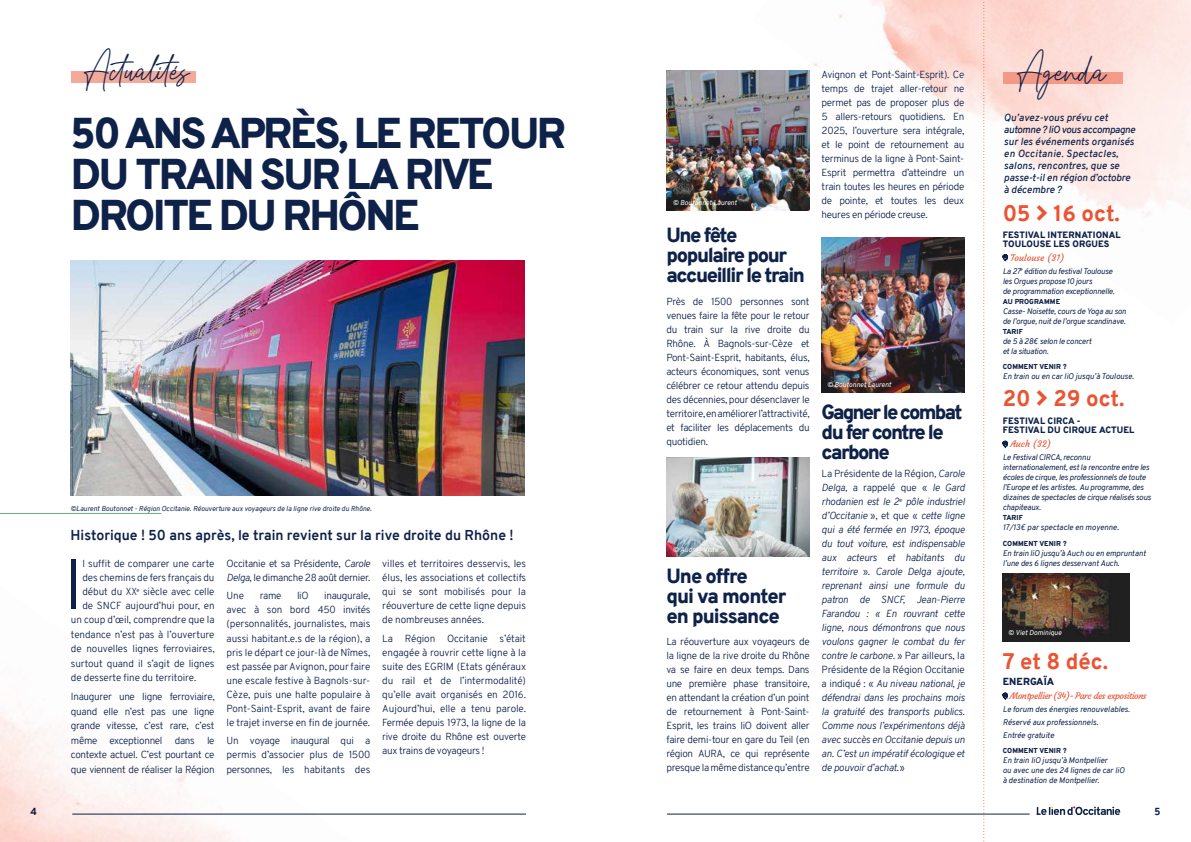
<style>
.page{position:relative;width:1191px;height:842px;background:#fff}
.page>*{position:absolute;margin:0;border:0;box-sizing:border-box;transform-origin:0 0}
.t1{font:300 70px "Overpass";color:#0e2149}
.t2{font:900 42px/41px "Overpass";letter-spacing:-.06em;color:#0e2149}
.t3{font:28.4px "Grayscale Signature";color:#0e2149}
.t4{font:800 22px "Overpass";color:#ea5434}
.t5{font:900 20px/20px "Overpass";letter-spacing:-.07em;color:#0e2149}
.t6{font:900 20px/20px "Overpass";letter-spacing:-.09em;color:#0e2149}
.t7{font:900 20px/20px "Overpass";letter-spacing:-.05em;color:#0e2149}
.t8{font:700 14px "Overpass";color:#0e2149}
.t9{font:300 10px/14px "Overpass";letter-spacing:-.03em;color:#0e2149;text-align:justify}
.t10{font:italic 300 10px/14px "Overpass";letter-spacing:-.02em;color:#0e2149;text-align:justify}
.t11{font:300 10px "Overpass";letter-spacing:-.01em;color:#0e2149}
.t12{font:italic 600 10px/12px "Overpass";letter-spacing:.01em;color:#0e2149}
.t13{font:900 10px "Overpass";letter-spacing:.005em;color:#0e2149}
.t14{font:800 10px "Overpass";color:#0e2149}
.t15{font:900 9px/9px "Overpass";letter-spacing:.01em;color:#0e2149}
.t16{font:9px "Courgette";letter-spacing:-.04em;color:#ea5434}
.t17{font:9px "Courgette";color:#ea5434}
.t18{font:italic 8px/10px "Overpass";letter-spacing:-.02em;color:#0e2149}
.t19{font:italic 8px/12.8px "Overpass";color:#0e2149}
.t20{font:italic 7px "Overpass";color:#0e2149}
.t21{font:900 7px "Overpass";letter-spacing:.01em;color:#0e2149}
.t22{font:italic 7px "Overpass";color:#fff}
.s1{font-size:41.2px}
.s2{font-style:italic}
.s3{font-style:normal}
.s4{font-family:"Etna";font-weight:400;font-size:27px}
</style>
<div class="page">
<hr style="left:72px;top:814px;width:454px;height:1px;background:#0e2149">
<svg style="left:1036px;top:806px;width:84px;height:9px"></svg>
<hr style="left:667px;top:814px;width:362px;height:1px;background:#0e2149">
<img style="left:0;top:704px;width:390px;height:138px">
<img style="left:752px;top:0;width:439px;height:326px">
<div style="left:71px;top:71px;width:125px;height:12px;background:#f4a999"></div>
<img style="left:821px;top:238px;width:144px;height:154px">
<img style="left:666px;top:71px;width:143px;height:140px">
<img style="left:666px;top:458px;width:143px;height:99px">
<img style="left:71px;top:261px;width:453px;height:235px">
<svg style="left:1002px;top:692px;width:5px;height:8px"></svg>
<svg style="left:1002px;top:253px;width:5px;height:8px"></svg>
<svg style="left:1002px;top:440px;width:5px;height:8px"></svg>
<div style="left:1004px;top:72px;width:119px;height:11px;background:#f39986"></div>
<svg style="left:983px;top:0;width:1px;height:842px"></svg>
<img style="left:1002px;top:573px;width:127px;height:68px">
<hr style="left:0;top:513px;width:161px;height:1px;background:#5db77a">
<h3 class="t3" style="left:83px;top:53px;width:109px">Actualités</h3>
<h2 class="t2" style="left:71px;top:113px;width:497px">50 ANS APRÈS, LE RETOUR<br>DU TRAIN SUR LA RIVE<br>DROITE DU RH<span class="s1">Ô</span>NE</h2>
<p class="t20" style="left:70px;top:503px;width:303px">©Laurent Boutonnet - Région Occitanie. Réouverture aux voyageurs de la ligne rive droite du Rhône.</p>
<h3 class="t8" style="left:71px;top:525px;width:444px">Historique ! 50 ans après, le train revient sur la rive droite du Rhône !</h3>
<h1 class="t1" style="left:64px;top:535px;width:21px">I</h1>
<p class="t11" style="left:82px;top:556px;width:134px">l suffit de comparer une carte</p>
<p class="t11" style="left:82px;top:570px;width:134px">des chemins de fers français du</p>
<p class="t11" style="left:82px;top:584px;width:134px">début du XX<sup>e</sup> siècle avec celle</p>
<p class="t11" style="left:82px;top:598px;width:134px">de SNCF aujourd’hui pour, en</p>
<p class="t11" style="left:71px;top:613px;width:145px">un coup d’œil, comprendre que la</p>
<p class="t11" style="left:71px;top:627px;width:145px">tendance n’est pas à l’ouverture</p>
<p class="t11" style="left:71px;top:642px;width:145px">de nouvelles lignes ferroviaires,</p>
<p class="t11" style="left:71px;top:656px;width:145px">surtout quand il s’agit de lignes</p>
<p class="t11" style="left:71px;top:671px;width:127px">de desserte fine du territoire.</p>
<p class="t9" style="left:71px;top:689px;width:145px;line-height:14.5px">Inaugurer une ligne ferroviaire, quand elle n’est pas une ligne grande vitesse, c’est rare, c’est même exceptionnel dans le contexte actuel. C’est pourtant ce que viennent de réaliser la Région</p>
<p class="t9" style="left:227px;top:556px;width:145px">Occitanie et sa Présidente, <span class="s2">Carole<br>Delga</span>, le dimanche 28 août dernier.</p>
<p class="t9" style="left:227px;top:589px;width:19px">Une</p>
<p class="t9" style="left:260px;top:589px;width:23px">rame</p>
<p class="t9" style="left:297px;top:589px;width:13px">liO</p>
<p class="t9" style="left:227px;top:589px;width:145px;text-indent:98px">inaugurale, avec à son bord 450 invités (personnalités, journalistes, mais aussi habitant.e.s de la région), a pris le départ ce jour-là de Nîmes, est passée par Avignon, pour faire une escale festive à Bagnols-sur-Cèze, puis une halte populaire à Pont-Saint-Esprit, avant de faire le trajet inverse en fin de journée.</p>
<p class="t9" style="left:227px;top:734px;width:145px">Un voyage inaugural qui a permis d’associer plus de 1500 personnes, les habitants des</p>
<p class="t9" style="left:382px;top:556px;width:145px">villes et territoires desservis, les élus, les associations et collectifs qui se sont mobilisés pour la réouverture de cette ligne depuis de nombreuses années.</p>
<p class="t9" style="left:382px;top:631px;width:145px">La Région Occitanie s’était engagée à rouvrir cette ligne à la suite des EGRIM (Etats généraux du rail et de l’intermodalité) qu’elle avait organisés en 2016.<br>Aujourd’hui, elle a tenu parole.<br>Fermée depuis 1973, la ligne de la rive droite du Rhône est ouverte aux trains de voyageurs !</p>
<p class="t22" style="left:673px;top:197px;width:66px">© Boutonnet Laurent</p>
<h3 class="t5" style="left:666px;top:226px;width:140px">Une fête populaire pour accueillir le train</h3>
<p class="t9" style="left:666px;top:294px;width:145px">Près de 1500 personnes sont venues faire la fête pour le retour du train sur la rive droite du Rhône. À Bagnols-sur-Cèze et Pont-Saint-Esprit, habitants, élus, acteurs économiques, sont venus célébrer ce retour attendu depuis des décennies, pour désenclaver le territoire, en améliorer l’attractivité, et faciliter les déplacements du quotidien.</p>
<p class="t22" style="left:673px;top:544px;width:47px">© Audrey Viste</p>
<h3 class="t7" style="left:666px;top:566px;width:121px">Une offre<br>qui va monter en puissance</h3>
<p class="t9" style="left:666px;top:634px;width:145px">La réouverture aux voyageurs de la ligne de la rive droite du Rhône va se faire en deux temps. Dans une première phase transitoire, en attendant la création d’un point de retournement à Pont-Saint-Esprit, les trains liO doivent aller faire demi-tour en gare du Teil (en région AURA, ce qui représente presque la même distance qu’entre</p>
<p class="t9" style="left:821px;top:68px;width:144px">Avignon et Pont-Saint-Esprit). Ce</p>
<p class="t9" style="left:821px;top:82px;width:144px">temps de trajet aller-retour ne permet pas de proposer plus de 5 allers-retours quotidiens. En 2025, l’ouverture sera intégrale, et le point de retournement au terminus de la ligne à Pont-Saint-Esprit permettra d’atteindre un train toutes les heures en période de pointe, et toutes les deux heures en période creuse.</p>
<p class="t22" style="left:827px;top:380px;width:66px">© Boutonnet Laurent</p>
<h3 class="t6" style="left:821px;top:402px;width:142px">Gagner le combat du fer contre le carbone</h3>
<p class="t10" style="left:821px;top:467px;width:145px"><span class="s3">La Présidente de la Région</span>, Carole Delga, <span class="s3">a rappelé que «</span> le Gard rhodanien est le 2<sup>e</sup> pôle industriel d’Occitanie <span class="s3">», et que «</span> cette ligne qui a été fermée en 1973, époque du tout voiture, est indispensable aux acteurs et habitants du territoire <span class="s3">».</span> Carole Delga ajoute, reprenant ainsi une formule du patron de SNCF, Jean-Pierre Farandou : « En rouvrant cette ligne, nous démontrons que nous voulons gagner le combat du fer contre le carbone. <span class="s3">» Par ailleurs, la Présidente de la Région Occitanie a indiqué : «</span> Au niveau national, je défendrai dans les prochains mois la gratuité des transports publics.<br>Comme nous l’expérimentons déjà avec succès en Occitanie depuis un an. C’est un impératif écologique et de pouvoir d’achat.<span class="s3">»</span></p>
<h3 class="t3" style="left:1015px;top:53px;width:92px">Agenda</h3>
<p class="t12" style="left:1004px;top:111px;width:133px">Qu’avez-vous prévu cet automne ? liO vous accompagne sur les événements organisés en Occitanie. Spectacles, salons, rencontres, que se passe-t-il en région d’octobre à décembre ?</p>
<h3 class="t4" style="left:1002px;top:197px;width:119px">05 <span class="s4">&gt;</span> 16 oct.</h3>
<p class="t15" style="left:1002px;top:230px;width:119px">FESTIVAL INTERNATIONAL<br>TOULOUSE LES ORGUES</p>
<p class="t17" style="left:1010px;top:252px;width:55px">Toulouse (31)</p>
<p class="t18" style="left:1002px;top:266px;width:113px">La 27<sup>e</sup> édition du festival Toulouse les Orgues propose 10 jours<br>de programmation exceptionnelle.</p>
<p class="t21" style="left:1002px;top:296px;width:59px">AU PROGRAMME</p>
<p class="t18" style="left:1002px;top:306px;width:125px">Casse- Noisette, cours de Yoga au son de l’orgue, nuit de l’orgue scandinave.</p>
<p class="t21" style="left:1002px;top:326px;width:22px">TARIF</p>
<p class="t18" style="left:1002px;top:336px;width:90px">de 5 à 28€ selon le concert et la situation.</p>
<p class="t21" style="left:1002px;top:362px;width:65px">COMMENT VENIR ?</p>
<p class="t19" style="left:1002px;top:370px;width:133px">En train ou en car liO jusqu’à Toulouse.</p>
<p class="t15" style="left:1002px;top:417px;width:133px">FESTIVAL CIRCA -<br>FESTIVAL DU CIRQUE ACTUEL</p>
<p class="t16" style="left:1010px;top:438px;width:42px">Auch (32)</p>
<p class="t18" style="left:1002px;top:452px;width:150px">Le Festival CIRCA, reconnu internationalement, est la rencontre entre les écoles de cirque, les professionnels de toute l’Europe et les artistes. Au programme, des dizaines de spectacles de cirque réalisés sous chapiteaux.</p>
<p class="t21" style="left:1002px;top:513px;width:22px">TARIF</p>
<p class="t19" style="left:1002px;top:521px;width:118px">17/13€ par spectacle en moyenne.</p>
<p class="t21" style="left:1002px;top:538px;width:65px">COMMENT VENIR ?</p>
<p class="t18" style="left:1002px;top:548px;width:145px">En train liO jusqu’à Auch ou en empruntant l’une des 6 lignes desservant Auch.</p>
<h3 class="t4" style="left:1002px;top:383px;width:123px">20 <span class="s4">&gt;</span> 29 oct.</h3>
<p class="t22" style="left:1008px;top:627px;width:55px">© Viet Dominique</p>
<h3 class="t4" style="left:1002px;top:646px;width:107px">7 et 8 déc.</h3>
<p class="t13" style="left:1002px;top:674px;width:53px">ENERGAÏA</p>
<p class="t16" style="left:1009px;top:690px;width:139px">Montpellier (34)- Parc des expositions</p>
<p class="t19" style="left:1002px;top:703px;width:129px">Le forum des énergies renouvelables.<br>Réservé aux professionnels.<br>Entrée gratuite</p>
<p class="t21" style="left:1002px;top:746px;width:65px">COMMENT VENIR ?</p>
<p class="t19" style="left:1002px;top:756px;width:123px;line-height:10px">En train liO jusqu’à Montpellier<br>ou avec une des 24 lignes de car liO à destination de Montpellier.</p>
<p class="t14" style="left:30px;top:804px;width:8px">4</p>
<p class="t14" style="left:1154px;top:804px;width:8px">5</p>
</div>
